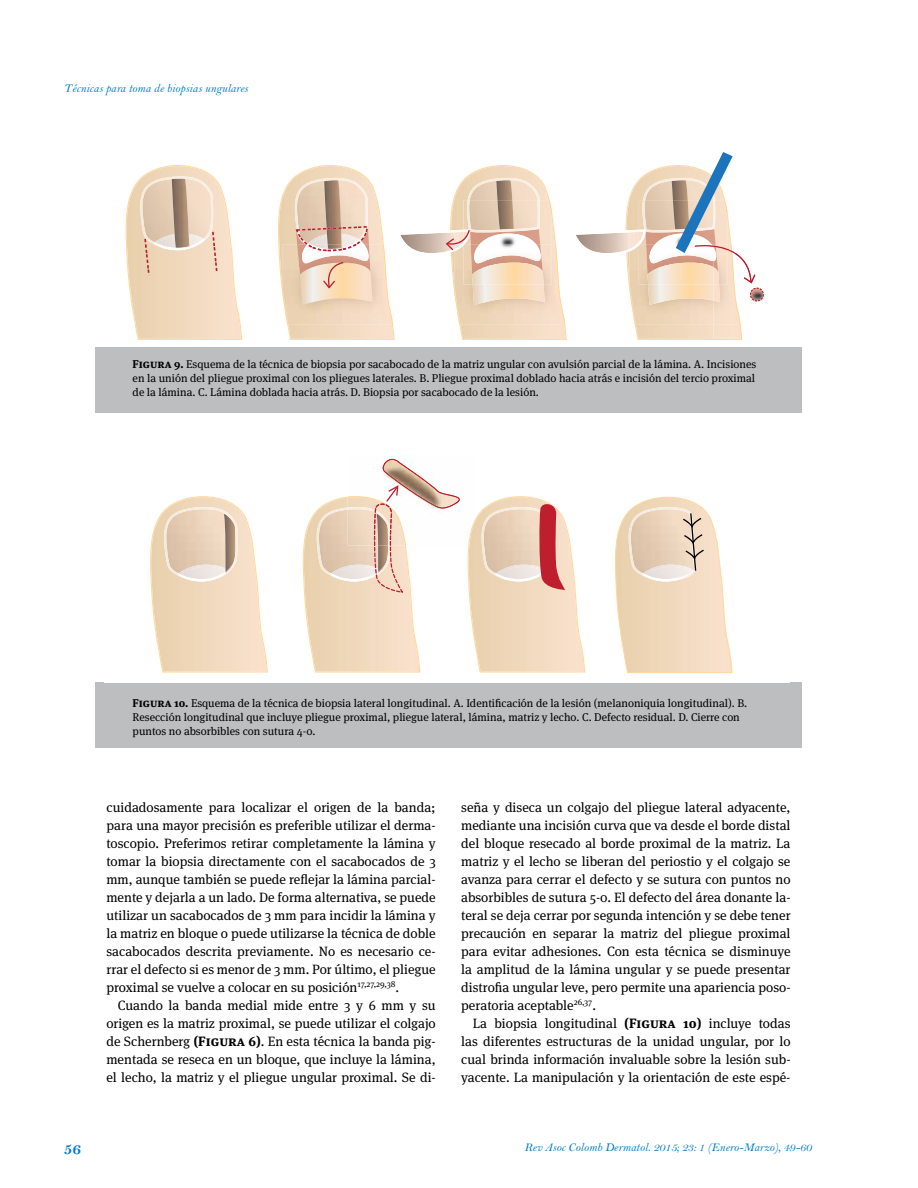
<style>
.page{position:relative;width:918px;height:1188px;background:#fff}
.page>*{position:absolute;margin:0;border:0;box-sizing:border-box;transform-origin:0 0}
.t1{font:16.5px "Bell MT Bold";color:#007dc5}
.t2{font:13.5px/18px "Meta Serif OT";color:#000;text-align:justify}
.t3{font:12px "Bell MT Italic";color:#007dc5}
.t4{font:11.25px/14.2px "Meta Serif OT";color:#000}
.s1{font-weight:700}
</style>
<div class="page">
<div style="left:95px;top:682px;width:707px;height:66px;background:#bcbec0"></div>
<svg style="left:126px;top:165px;width:116px;height:175px;background:#edd9c3"></svg>
<svg style="left:278px;top:152px;width:482px;height:188px"></svg>
<img style="left:750px;top:288px;width:14px;height:13px">
<div style="left:95px;top:347px;width:707px;height:66px;background:#bcbec0"></div>
<svg style="left:150px;top:496px;width:118px;height:177px"></svg>
<svg style="left:303px;top:459px;width:157px;height:214px"></svg>
<svg style="left:468px;top:496px;width:117px;height:177px"></svg>
<svg style="left:614px;top:497px;width:119px;height:176px"></svg>
<p class="t3" style="left:64px;top:81px;width:186px">Técnicas para toma de biopsias ungulares</p>
<p class="t4" style="left:133px;top:357px;width:625px;text-align:justify"><span class="s1">Figura 9.</span> Esquema de la técnica de biopsia por sacabocado de la matriz ungular con avulsión parcial de la lámina. A. Incisiones en la unión del pliegue proximal con los pliegues laterales. B. Pliegue proximal doblado hacia atrás e incisión del tercio proximal de la lámina. C. Lámina doblada hacia atrás. D. Biopsia por sacabocado de la lesión.</p>
<p class="t4" style="left:133px;top:696px;width:616px"><span class="s1">Figura 10.</span> Esquema de la técnica de biopsia lateral longitudinal. A. Identificación de la lesión (melanoniquia longitudinal). B.<br>Resección longitudinal que incluye pliegue proximal, pliegue lateral, lámina, matriz y lecho. C. Defecto residual. D. Cierre con puntos no absorbibles con sutura 4-0.</p>
<p class="t1" style="left:64px;top:1138px;width:19px">56</p>
<p class="t2" style="left:106px;top:799px;width:331px">cuidadosamente para localizar el origen de la banda; para una mayor precisión es preferible utilizar el derma&shy;toscopio. Preferimos retirar completamente la lámina y tomar la biopsia directamente con el sacabocados de 3 mm, aunque también se puede reflejar la lámina parcial&shy;mente y dejarla a un lado. De forma alternativa, se puede utilizar un sacabocados de 3 mm para incidir la lámina y la matriz en bloque o puede utilizarse la técnica de doble sacabocados descrita previamente. No es necesario ce&shy;rrar el defecto si es menor de 3 mm. Por último, el pliegue proximal se vuelve a colocar en su posición<sup>17,27,29,38</sup>.</p>
<p class="t2" style="left:106px;top:997px;width:331px;text-indent:11px">Cuando la banda medial mide entre 3 y 6 mm y su origen es la matriz proximal, se puede utilizar el colgajo de Schernberg <span class="s1">(Figura 6)</span>. En esta técnica la banda pig&shy;mentada se reseca en un bloque, que incluye la lámina, el lecho, la matriz y el pliegue ungular proximal. Se di-</p>
<p class="t2" style="left:461px;top:799px;width:331px">seña y diseca un colgajo del pliegue lateral adyacente, mediante una incisión curva que va desde el borde distal del bloque resecado al borde proximal de la matriz. La matriz y el lecho se liberan del periostio y el colgajo se avanza para cerrar el defecto y se sutura con puntos no absorbibles de sutura 5-0. El defecto del área donante la&shy;teral se deja cerrar por segunda intención y se debe tener precaución en separar la matriz del pliegue proximal para evitar adhesiones. Con esta técnica se disminuye la amplitud de la lámina ungular y se puede presentar distrofia ungular leve, pero permite una apariencia poso&shy;peratoria aceptable<sup>26,37</sup>.</p>
<p class="t2" style="left:461px;top:1015px;width:331px;text-indent:11px">La biopsia longitudinal <span class="s1">(Figura 10)</span> incluye todas las diferentes estructuras de la unidad ungular, por lo cual brinda información invaluable sobre la lesión sub&shy;yacente. La manipulación y la orientación de este espé-</p>
<p class="t3" style="left:525px;top:1140px;width:289px">Rev Asoc Colomb Dermatol. 2015; 23: 1 (Enero-Marzo), 49-60</p>
</div>
